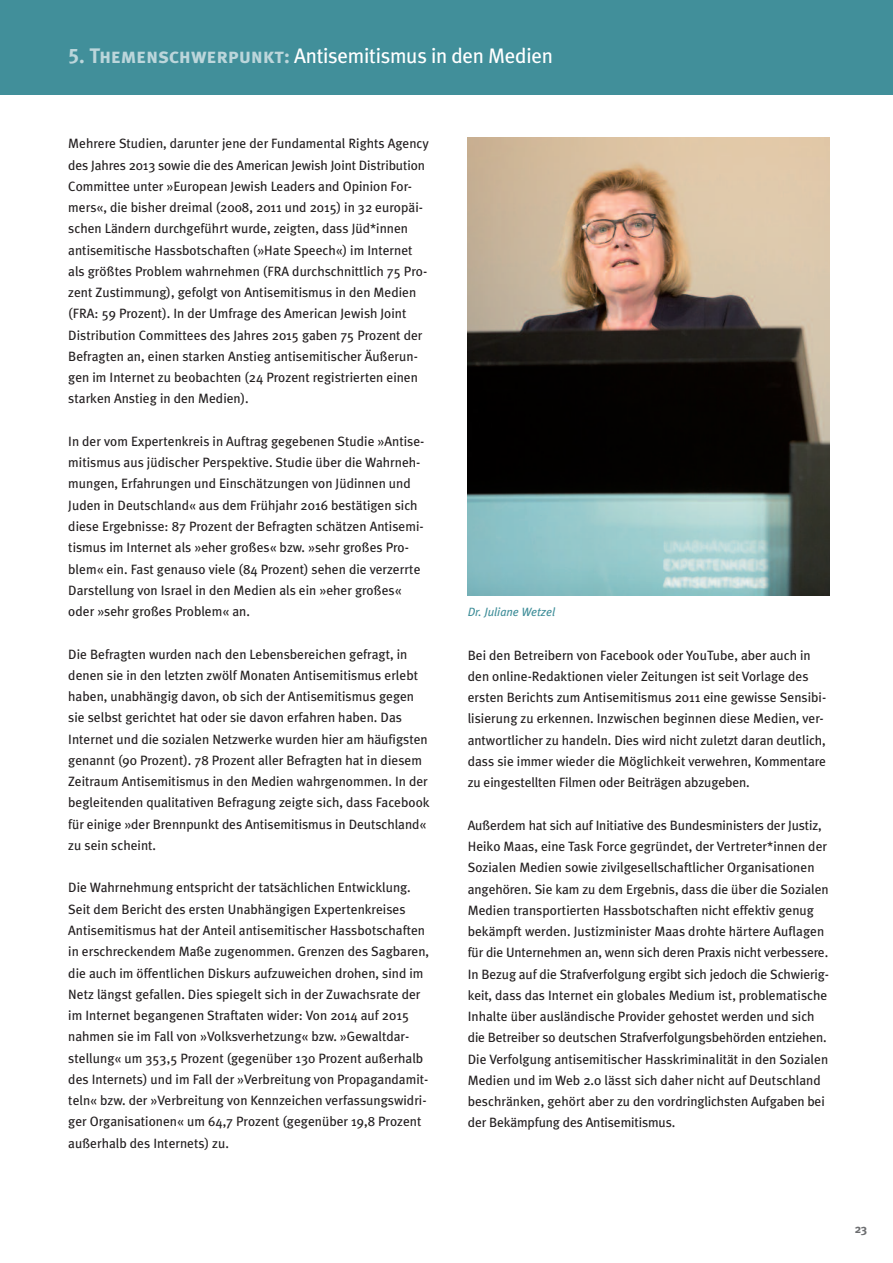
<style>
.page{position:relative;width:893px;height:1263px;background:#fff}
.page>*{position:absolute;margin:0;border:0;box-sizing:border-box;transform-origin:0 0}
.t1{font:21px "Meta Plus";letter-spacing:-.015em;color:#fff}
.t2{font:13.5px/21.3px "Meta Plus";color:#231f20}
.t3{font:italic 12px "Meta Plus";color:#418f9a}
.t4{font:700 12px "Meta Plus";color:#6c6d70}
.s1{font-family:"Meta Plus Bold Caps";color:#bcd6db}
</style>
<div class="page">
<div style="left:0;top:0;width:893px;height:95px;background:#418f9a"></div>
<img style="left:468px;top:138px;width:361px;height:457px">
<h1 class="t1" style="left:68px;top:44px;width:486px"><span class="s1">5. Themenschwerpunkt:</span> Antisemitismus in den Medien</h1>
<p class="t2" style="left:68px;top:133px;width:362px">Mehrere Studien, darunter jene der Fundamental Rights Agency des Jahres 2013 sowie die des American Jewish Joint Distribution Committee unter »European Jewish Leaders and Opinion For&shy;mers«, die bisher dreimal (2008, 2011 und 2015) in 32 europäi&shy;schen Ländern durchgeführt wurde, zeigten, dass Jüd*innen antisemitische Hassbotschaften (»Hate Speech«) im Internet als größtes Problem wahrnehmen (FRA durchschnittlich 75 Pro&shy;zent Zustimmung), gefolgt von Antisemitismus in den Medien (FRA: 59 Prozent). In der Umfrage des American Jewish Joint Distribution Committees des Jahres 2015 gaben 75 Prozent der Befragten an, einen starken Anstieg antisemitischer Äußerun&shy;gen im Internet zu beobachten (24 Prozent registrierten einen starken Anstieg in den Medien).</p>
<p class="t2" style="left:68px;top:431px;width:358px">In der vom Expertenkreis in Auftrag gegebenen Studie »Antise&shy;mitismus aus jüdischer Perspektive. Studie über die Wahrneh&shy;mungen, Erfahrungen und Einschätzungen von Jüdinnen und Juden in Deutschland« aus dem Frühjahr 2016 bestätigen sich diese Ergebnisse: 87 Prozent der Befragten schätzen Antisemi&shy;tismus im Internet als »eher großes« bzw. »sehr großes Pro&shy;blem« ein. Fast genauso viele (84 Prozent) sehen die verzerrte Darstellung von Israel in den Medien als ein »eher großes« oder »sehr großes Problem« an.</p>
<p class="t2" style="left:68px;top:643px;width:363px">Die Befragten wurden nach den Lebensbereichen gefragt, in denen sie in den letzten zwölf Monaten Antisemitismus erlebt haben, unabhängig davon, ob sich der Antisemitismus gegen sie selbst gerichtet hat oder sie davon erfahren haben. Das Internet und die sozialen Netzwerke wurden hier am häufigsten genannt (90 Prozent). 78 Prozent aller Befragten hat in diesem Zeitraum Antisemitismus in den Medien wahrgenommen. In der begleitenden qualitativen Befragung zeigte sich, dass Facebook für einige »der Brennpunkt des Antisemitismus in Deutschland« zu sein scheint.</p>
<p class="t2" style="left:68px;top:877px;width:362px">Die Wahrnehmung entspricht der tatsächlichen Entwicklung.<br>Seit dem Bericht des ersten Unabhängigen Expertenkreises Antisemitismus hat der Anteil antisemitischer Hassbotschaften in erschreckendem Maße zugenommen. Grenzen des Sagbaren, die auch im öffentlichen Diskurs aufzuweichen drohen, sind im Netz längst gefallen. Dies spiegelt sich in der Zuwachsrate der im Internet begangenen Straftaten wider: Von 2014 auf 2015 nahmen sie im Fall von »Volksverhetzung« bzw. »Gewaltdar&shy;stellung« um 353,5 Prozent (gegenüber 130 Prozent außerhalb des Internets) und im Fall der »Verbreitung von Propagandamit&shy;teln« bzw. der »Verbreitung von Kennzeichen verfassungswidri&shy;ger Organisationen« um 64,7 Prozent (gegenüber 19,8 Prozent außerhalb des Internets) zu.</p>
<p class="t3" style="left:468px;top:605px;width:89px">Dr. Juliane Wetzel</p>
<p class="t2" style="left:468px;top:644px;width:360px">Bei den Betreibern von Facebook oder YouTube, aber auch in den online-Redaktionen vieler Zeitungen ist seit Vorlage des ersten Berichts zum Antisemitismus 2011 eine gewisse Sensibi&shy;lisierung zu erkennen. Inzwischen beginnen diese Medien, ver&shy;antwortlicher zu handeln. Dies wird nicht zuletzt daran deutlich, dass sie immer wieder die Möglichkeit verwehren, Kommentare zu eingestellten Filmen oder Beiträgen abzugeben.</p>
<p class="t2" style="left:468px;top:814px;width:363px">Außerdem hat sich auf Initiative des Bundesministers der Justiz, Heiko Maas, eine Task Force gegründet, der Vertreter*innen der Sozialen Medien sowie zivilgesellschaftlicher Organisationen angehören. Sie kam zu dem Ergebnis, dass die über die Sozialen Medien transportierten Hassbotschaften nicht effektiv genug bekämpft werden. Justizminister Maas drohte härtere Auflagen für die Unternehmen an, wenn sich deren Praxis nicht verbessere.<br>In Bezug auf die Strafverfolgung ergibt sich jedoch die Schwierig&shy;keit, dass das Internet ein globales Medium ist, problematische Inhalte über ausländische Provider gehostet werden und sich die Betreiber so deutschen Strafverfolgungsbehörden entziehen.<br>Die Verfolgung antisemitischer Hasskriminalität in den Sozialen Medien und im Web 2.0 lässt sich daher nicht auf Deutschland beschränken, gehört aber zu den vordringlichsten Aufgaben bei der Bekämpfung des Antisemitismus.</p>
<p class="t4" style="left:855px;top:1222px;width:14px">23</p>
</div>
